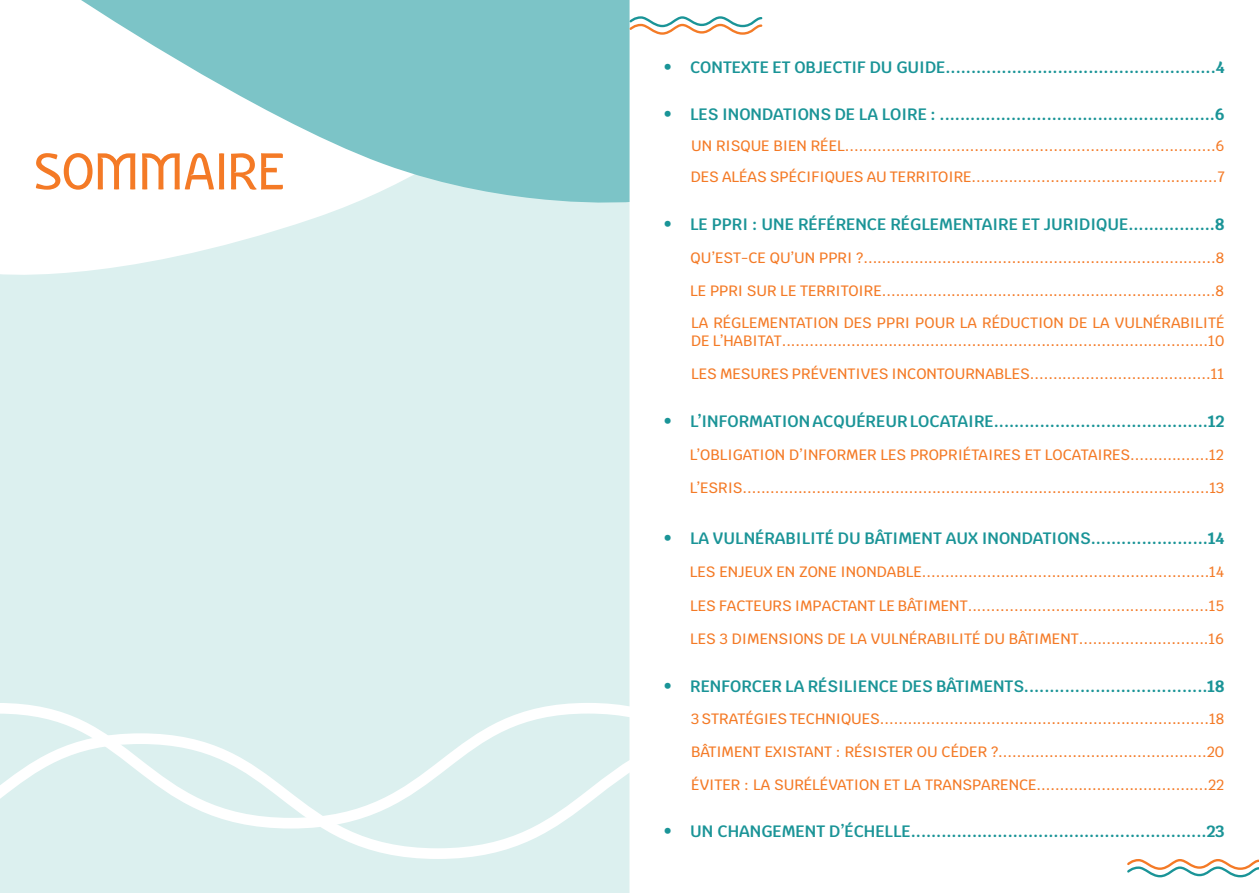
<style>
.page{position:relative;width:1259px;height:893px;background:#fff}
.page>*{position:absolute;margin:0;border:0;box-sizing:border-box;transform-origin:0 0}
.t1{font:60px "Nikodecs";color:#f47a26}
.t2{font:600 16.5px "Krub";color:#1a9497}
.t3{font:500 15px/18px "Krub";color:#f47a26}
.s1{font-weight:700}
.s2{color:#f47b27}
</style>
<div class="page">
<div style="left:0;top:210px;width:629px;height:683px;background:#dcf0ef"></div>
<svg style="left:0;top:834px;width:630px;height:30px;background:#dff1f0"></svg>
<svg style="left:0;top:697px;width:630px;height:137px;background:#e0f2f1"></svg>
<svg style="left:81px;top:0;width:548px;height:210px;fill:#7cc4c7"></svg>
<svg style="left:628px;top:15px;width:135px;height:21px"></svg>
<svg style="left:1127px;top:859px;width:132px;height:19px"></svg>
<p class="t1" style="left:34px;top:141px;width:253px">SOMMAIRE</p>
<p class="t2" style="left:663px;top:57px;width:563px">• CONTEXTE ET OBJECTIF DU GUIDE.....................................................<span class="s1">4</span></p>
<p class="t2" style="left:663px;top:105px;width:563px">• LES INONDATIONS DE LA LOIRE : ......................................................<span class="s1">6</span></p>
<p class="t3" style="left:691px;top:137px;width:535px">UN RISQUE BIEN RÉEL................................................................................6</p>
<p class="t3" style="left:691px;top:168px;width:535px">DES ALÉAS SPÉCIFIQUES AU TERRITOIRE.....................................................7</p>
<p class="t2" style="left:663px;top:214px;width:563px">• LE PPRI : UNE RÉFÉRENCE RÉGLEMENTAIRE ET JURIDIQUE.................<span class="s1">8</span></p>
<p class="t3" style="left:690px;top:249px;width:535px">QU’EST-CE QU’UN PPRI ?............................................................................8</p>
<p class="t3" style="left:690px;top:281px;width:535px">LE PPRI SUR LE TERRITOIRE........................................................................8</p>
<p class="t3" style="left:691px;top:314px;width:535px"><span class="s2">LA RÉGLEMENTATION DES PPRI POUR LA RÉDUCTION DE LA VULNÉRABILITÉ<br>DE L’HABITAT</span>............................................................................................10</p>
<p class="t3" style="left:691px;top:365px;width:535px">LES MESURES PRÉVENTIVES INCONTOURNABLES.......................................11</p>
<p class="t2" style="left:663px;top:411px;width:563px">• L’INFORMATION ACQUÉREUR LOCATAIRE..........................................<span class="s1">12</span></p>
<p class="t3" style="left:690px;top:446px;width:536px">L’OBLIGATION D’INFORMER LES PROPRIÉTAIRES ET LOCATAIRES.................12</p>
<p class="t3" style="left:690px;top:479px;width:536px">L’ESRIS.....................................................................................................13</p>
<p class="t2" style="left:663px;top:528px;width:563px">• LA VULNÉRABILITÉ DU BÂTIMENT AUX INONDATIONS.......................<span class="s1">14</span></p>
<p class="t3" style="left:690px;top:563px;width:536px">LES ENJEUX EN ZONE INONDABLE..............................................................14</p>
<p class="t3" style="left:690px;top:597px;width:535px">LES FACTEURS IMPACTANT LE BÂTIMENT....................................................15</p>
<p class="t3" style="left:690px;top:630px;width:535px">LES 3 DIMENSIONS DE LA VULNÉRABILITÉ DU BÂTIMENT............................16</p>
<p class="t2" style="left:663px;top:676px;width:563px">• RENFORCER LA RÉSILIENCE DES BÂTIMENTS....................................<span class="s1">18</span></p>
<p class="t3" style="left:691px;top:710px;width:535px">3 STRATÉGIES TECHNIQUES.......................................................................18</p>
<p class="t3" style="left:691px;top:743px;width:534px">BÂTIMENT EXISTANT : RÉSISTER OU CÉDER ?.............................................20</p>
<p class="t3" style="left:691px;top:775px;width:534px">ÉVITER : LA SURÉLÉVATION ET LA TRANSPARENCE.....................................22</p>
<p class="t2" style="left:663px;top:822px;width:563px">• UN CHANGEMENT D’ÉCHELLE..........................................................<span class="s1">23</span></p>
</div>
